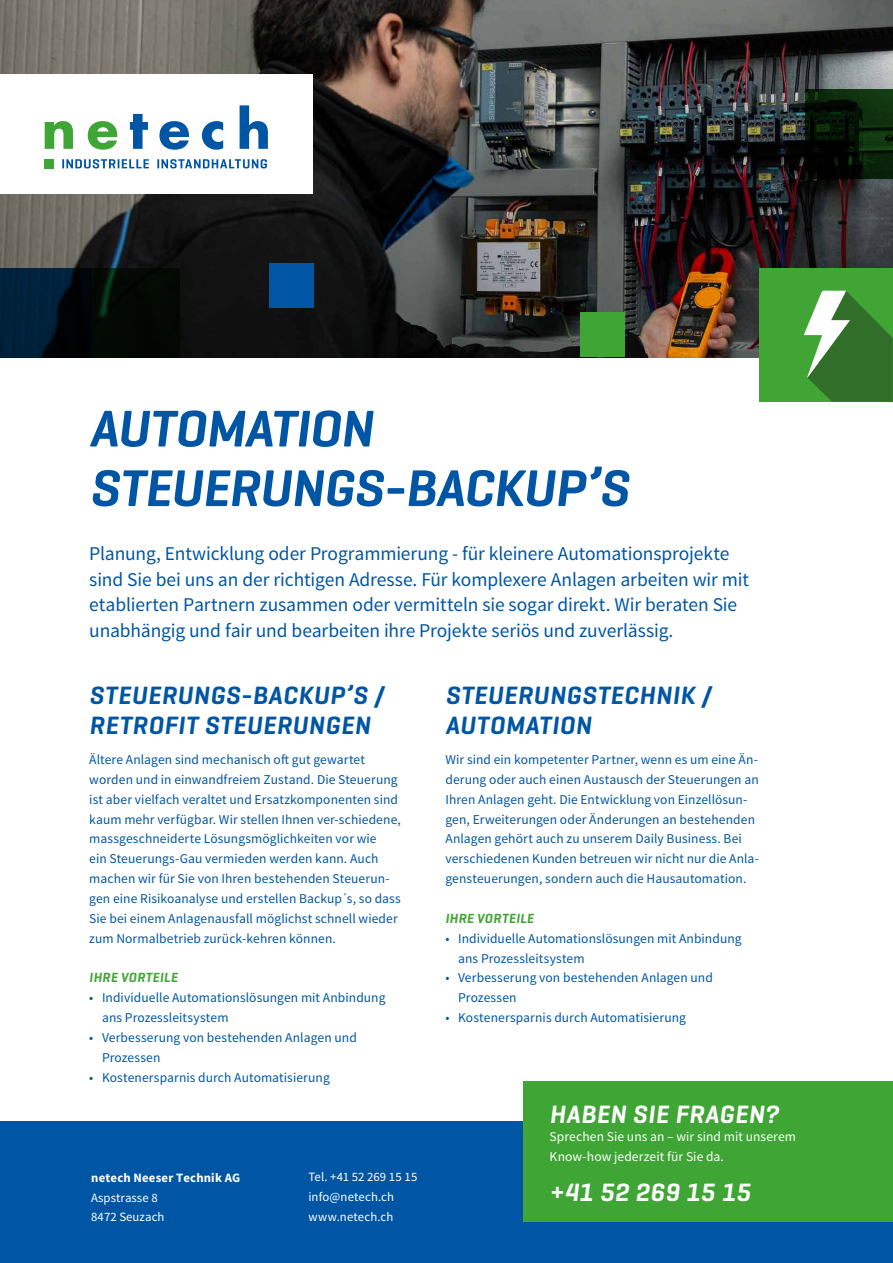
<style>
.page{position:relative;width:893px;height:1263px;background:#fff}
.page>*{position:absolute;margin:0;border:0;box-sizing:border-box;transform-origin:0 0}
.t1{font:italic 600 52.5px/59.6px "Geogrotesque";letter-spacing:-.01em;color:#0056a4}
.t2{font:italic 600 25.5px/29.7px "Geogrotesque";letter-spacing:.025em;color:#0056a4}
.t3{font:italic 600 25.5px "Geogrotesque";letter-spacing:.02em;color:#fff}
.t4{font:19.5px/25.5px "Source Sans Pro";letter-spacing:-.005em;color:#0056a4}
.t5{font:13.5px/19.8px "Source Sans Pro";letter-spacing:.005em;color:#0056a4}
.t6{font:13.5px/19.8px "Source Sans Pro";letter-spacing:.005em;color:#fff}
.t7{font:italic 600 13.5px "Geogrotesque";letter-spacing:.03em;color:#3fa535}
.t8{font:12.75px/19.8px "Source Sans Pro";letter-spacing:.005em;color:#fff}
.t9{font:700 12.75px "Source Sans Pro";letter-spacing:.015em;color:#fff}
</style>
<div class="page">
<img style="left:0;top:0;width:893px;height:357px">
<div style="left:91px;top:268px;width:89px;height:89px;background:#030903"></div>
<svg style="left:805px;top:89px;width:88px;height:90px;background:#071a07"></svg>
<svg style="left:0;top:268px;width:91px;height:89px;background:#001627"></svg>
<div style="left:0;top:74px;width:313px;height:119px;background:#fff"></div>
<div style="left:580px;top:313px;width:45px;height:44px;background:#3fa535"></div>
<div style="left:269px;top:264px;width:45px;height:44px;background:#0056a4"></div>
<div style="left:759px;top:268px;width:134px;height:134px;background:#41a535"></div>
<svg style="left:804px;top:290px;width:89px;height:113px"></svg>
<div style="left:45px;top:159px;width:9px;height:10px;background:#3fa535"></div>
<svg style="left:130px;top:105px;width:138px;height:45px"></svg>
<svg style="left:45px;top:121px;width:72px;height:29px"></svg>
<svg style="left:62px;top:159px;width:205px;height:9px"></svg>
<div style="left:0;top:1121px;width:893px;height:142px;background:#0056a4"></div>
<div style="left:523px;top:1081px;width:370px;height:141px;background:#3fa535"></div>
<h1 class="t1" style="left:89px;top:398px;width:541px">AUTOMATION<br>STEUERUNGS-BACKUP’S</h1>
<p class="t4" style="left:89px;top:541px;width:661px">Planung, Entwicklung oder Programmierung - für kleinere Automationsprojekte sind Sie bei uns an der richtigen Adresse. Für komplexere Anlagen arbeiten wir mit etablierten Partnern zusammen oder vermitteln sie sogar direkt. Wir beraten Sie unabhängig und fair und bearbeiten ihre Projekte seriös und zuverlässig.</p>
<h2 class="t2" style="left:89px;top:680px;width:296px">STEUERUNGS-BACKUP’S /<br>RETROFIT STEUERUNGEN</h2>
<p class="t5" style="left:89px;top:750px;width:313px">Ältere Anlagen sind mechanisch oft gut gewartet worden und in einwandfreiem Zustand. Die Steuerung ist aber vielfach veraltet und Ersatzkomponenten sind kaum mehr verfügbar. Wir stellen Ihnen ver-schiedene, massgeschneiderte Lösungsmöglichkeiten vor wie<br>ein Steuerungs-Gau vermieden werden kann. Auch machen wir für Sie von Ihren bestehenden Steuerun&shy;gen eine Risikoanalyse und erstellen Backup´s, so dass Sie bei einem Anlagenausfall möglichst schnell wieder zum Normalbetrieb zurück-kehren können.</p>
<p class="t7" style="left:89px;top:969px;width:90px">IHRE VORTEILE</p>
<p class="t5" style="left:102px;top:988px;width:285px;text-indent:-13px">• Individuelle Automationslösungen mit Anbindung ans Prozessleitsystem</p>
<p class="t5" style="left:102px;top:1028px;width:256px;text-indent:-13px">• Verbesserung von bestehenden Anlagen und<br>Prozessen</p>
<p class="t5" style="left:89px;top:1067px;width:242px">• Kostenersparnis durch Automatisierung</p>
<p class="t9" style="left:91px;top:1169px;width:151px">netech Neeser Technik AG</p>
<p class="t8" style="left:91px;top:1188px;width:75px">Aspstrasse 8<br>8472 Seuzach</p>
<p class="t8" style="left:308px;top:1167px;width:110px">Tel. +41 52 269 15 15 info@netech.ch www.netech.ch</p>
<h2 class="t2" style="left:445px;top:680px;width:267px">STEUERUNGSTECHNIK /<br>AUTOMATION</h2>
<p class="t5" style="left:445px;top:750px;width:315px">Wir sind ein kompetenter Partner, wenn es um eine Än&shy;derung oder auch einen Austausch der Steuerungen an Ihren Anlagen geht. Die Entwicklung von Einzellösun&shy;gen, Erweiterungen oder Änderungen an bestehenden Anlagen gehört auch zu unserem Daily Business. Bei verschiedenen Kunden betreuen wir nicht nur die Anla&shy;gensteuerungen, sondern auch die Hausautomation.</p>
<p class="t7" style="left:445px;top:910px;width:90px">IHRE VORTEILE</p>
<p class="t5" style="left:458px;top:928px;width:285px;text-indent:-13px">• Individuelle Automationslösungen mit Anbindung ans Prozessleitsystem</p>
<p class="t5" style="left:458px;top:968px;width:256px;text-indent:-13px">• Verbesserung von bestehenden Anlagen und<br>Prozessen</p>
<p class="t5" style="left:445px;top:1008px;width:242px">• Kostenersparnis durch Automatisierung</p>
<h2 class="t3" style="left:550px;top:1098px;width:231px">HABEN SIE FRAGEN?</h2>
<p class="t6" style="left:550px;top:1127px;width:248px">Sprechen Sie uns an – wir sind mit unserem<br>Know-how jederzeit für Sie da.</p>
<h2 class="t3" style="left:550px;top:1176px;width:202px">+41 52 269 15 15</h2>
</div>
